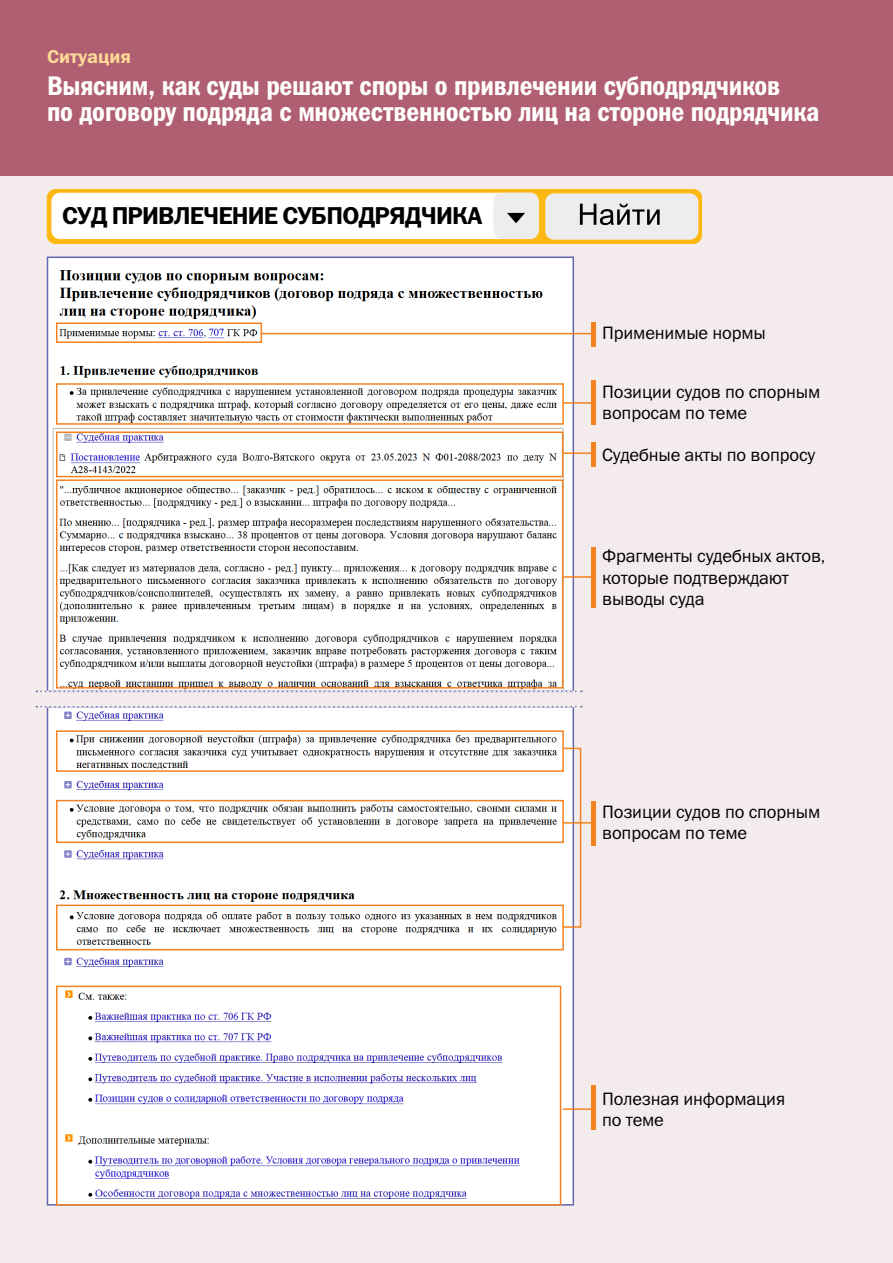
<style>
.page{position:relative;width:893px;height:1263px;background:#fff}
.page>*{position:absolute;margin:0;border:0;box-sizing:border-box;transform-origin:0 0}
.t1{font:27px/26.5px "Franklin Gothic Demi Cond C";letter-spacing:-.01em;color:#fff}
.t2{font:24.6px "Franklin Gothic Demi C";letter-spacing:-.035em;color:#000}
.t3{font:18.75px "Franklin Gothic Demi C";letter-spacing:-.01em;color:#ffdb96}
.t4{font:18px/21.3px "Franklin Gothic Book C";letter-spacing:-.01em;color:#000}
</style>
<div class="page">
<div style="left:0;top:37px;width:893px;height:1226px;background:#f4ecec"></div>
<div style="left:0;top:0;width:893px;height:176px;background:#b05e71"></div>
<img style="left:50px;top:259px;width:521px;height:430px">
<div style="left:47px;top:256px;width:527px;height:436px;border:2px solid #6166af"></div>
<img style="left:50px;top:709px;width:521px;height:493px">
<div style="left:56px;top:986px;width:505px;height:219px;border:2px solid #f58220"></div>
<div style="left:47px;top:189px;width:655px;height:55px;background:#fdb913;border-radius:9px"></div>
<div style="left:51px;top:193px;width:488px;height:46px;background:#fff;border-radius:9px"></div>
<div style="left:545px;top:193px;width:153px;height:47px;background:#ededee;border-radius:9px"></div>
<div style="left:493px;top:193px;width:46px;height:46px;background:#ededee;border-radius:9px"></div>
<svg style="left:507px;top:213px;width:18px;height:10px"></svg>
<svg style="left:580px;top:204px;width:80px;height:21px"></svg>
<svg style="left:36px;top:691px;width:546px;height:1px"></svg>
<svg style="left:36px;top:706px;width:546px;height:1px"></svg>
<div style="left:56px;top:323px;width:206px;height:20px;border:2px solid #f58220"></div>
<div style="left:56px;top:479px;width:507px;height:209px;border:2px solid #f58220"></div>
<div style="left:56px;top:383px;width:508px;height:42px;border:2px solid #f58220"></div>
<div style="left:56px;top:730px;width:508px;height:42px;border:2px solid #f58220"></div>
<div style="left:56px;top:800px;width:508px;height:43px;border:2px solid #f58220"></div>
<div style="left:56px;top:905px;width:508px;height:45px;border:2px solid #f58220"></div>
<div style="left:56px;top:431px;width:507px;height:46px;border:2px solid #f58220"></div>
<hr style="left:591px;top:322px;width:4px;height:25px;background:#f58220">
<hr style="left:591px;top:442px;width:4px;height:25px;background:#f58220">
<hr style="left:261px;top:333px;width:332px;height:1px;background:#f58220">
<hr style="left:591px;top:547px;width:4px;height:61px;background:#f58220">
<hr style="left:591px;top:381px;width:4px;height:44px;background:#f58220">
<hr style="left:591px;top:801px;width:4px;height:45px;background:#f58220">
<hr style="left:591px;top:1085px;width:4px;height:44px;background:#f58220">
<hr style="left:563px;top:402px;width:28px;height:2px;background:#f58220">
<hr style="left:563px;top:822px;width:28px;height:2px;background:#f58220">
<hr style="left:563px;top:452px;width:28px;height:2px;background:#f58220">
<hr style="left:563px;top:576px;width:28px;height:2px;background:#f58220">
<hr style="left:563px;top:1108px;width:28px;height:2px;background:#f58220">
<svg style="left:561px;top:747px;width:21px;height:181px"></svg>
<p class="t3" style="left:47px;top:46px;width:86px">Ситуация</p>
<h1 class="t1" style="left:47px;top:72px;width:774px">Выясним, как суды решают споры о привлечении субподрядчиков<br>по договору подряда с множественностью лиц на стороне подрядчика</h1>
<h2 class="t2" style="left:62px;top:201px;width:422px">СУД ПРИВЛЕЧЕНИЕ СУБПОДРЯДЧИКА</h2>
<p class="t4" style="left:602px;top:322px;width:165px">Применимые нормы</p>
<p class="t4" style="left:602px;top:381px;width:220px">Позиции судов по спорным вопросам по теме</p>
<p class="t4" style="left:602px;top:444px;width:215px">Судебные акты по вопросу</p>
<p class="t4" style="left:602px;top:545px;width:225px">Фрагменты судебных актов, которые подтверждают выводы суда</p>
<p class="t4" style="left:602px;top:800px;width:220px">Позиции судов по спорным вопросам по теме</p>
<p class="t4" style="left:602px;top:1087px;width:185px">Полезная информация по теме</p>
</div>
